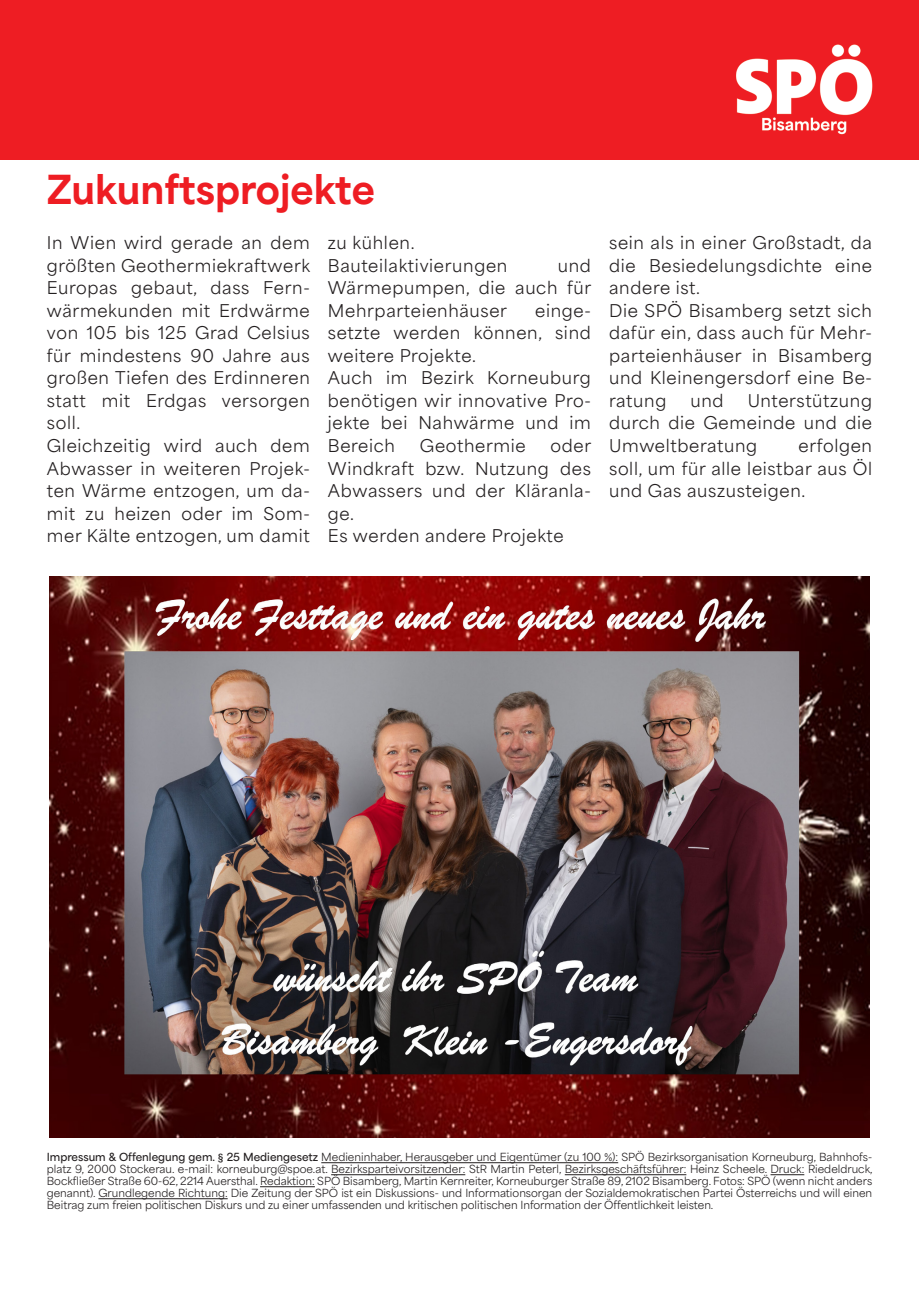
<style>
.page{position:relative;width:919px;height:1289px;background:#fff}
.page>*{position:absolute;margin:0;border:0;box-sizing:border-box;transform-origin:0 0}
._78_Titel_3sp2z_Vorspann{font:900 37.5px "Area Normal";color:#ee1d23}
.t1{font:16.5px/22.5px "Area Normal";letter-spacing:.04em;color:#231f20;text-align:justify}
._21_Mengentext{font:10.5px/12px "Area Normal";color:#231f20;text-align:justify}
.s1{font-weight:700}
</style>
<div class="page">
<div style="left:0;top:0;width:918px;height:159px;background:#ee1d23"></div>
<hr style="left:321px;top:1162px;width:297px;height:1px;background:#231f20">
<hr style="left:331px;top:1174px;width:134px;height:1px;background:#231f20">
<hr style="left:564px;top:1174px;width:122px;height:1px;background:#231f20">
<hr style="left:770px;top:1174px;width:34px;height:1px;background:#231f20">
<hr style="left:260px;top:1186px;width:55px;height:1px;background:#231f20">
<hr style="left:98px;top:1198px;width:130px;height:1px;background:#231f20">
<img style="left:736px;top:44px;width:137px;height:91px">
<img style="left:50px;top:576px;width:819px;height:561px">
<p class="_78_Titel_3sp2z_Vorspann" style="left:47px;top:156px;width:329px">Zukunftsprojekte</p>
<p class="t1" style="left:47px;top:230px;width:265px">In Wien wird gerade an dem größten Geothermiekraftwerk Europas gebaut, dass Fern&shy;wärmekunden mit Erdwärme von 105 bis 125 Grad Celsius für mindestens 90 Jahre aus großen Tiefen des Erdinneren statt mit Erdgas versorgen soll.</p>
<p class="t1" style="left:47px;top:432px;width:264px">Gleichzeitig wird auch dem Abwasser in weiteren Projek&shy;ten Wärme entzogen, um da&shy;mit zu heizen oder im Som&shy;mer Kälte entzogen, um damit</p>
<p class="t1" style="left:328px;top:230px;width:88px">zu kühlen.</p>
<p class="t1" style="left:328px;top:252px;width:181px">Bauteilaktivierungen</p>
<p class="t1" style="left:328px;top:252px;width:265px;text-indent:230px">und Wärmepumpen, die auch für Mehrparteienhäuser</p>
<p class="t1" style="left:328px;top:297px;width:264px;text-indent:207px">einge&shy;setzte werden können, sind weitere Projekte.</p>
<p class="t1" style="left:328px;top:365px;width:264px">Auch im Bezirk Korneuburg benötigen wir innovative Pro&shy;jekte bei Nahwärme und im Bereich</p>
<p class="t1" style="left:420px;top:432px;width:107px">Geothermie</p>
<p class="t1" style="left:328px;top:432px;width:265px;text-indent:223px">oder Windkraft bzw. Nutzung des Abwassers und der Kläranla&shy;ge.</p>
<p class="t1" style="left:328px;top:522px;width:237px">Es werden andere Projekte</p>
<p class="t1" style="left:609px;top:230px;width:264px">sein als in einer Großstadt, da die Besiedelungsdichte eine andere ist.</p>
<p class="t1" style="left:609px;top:297px;width:264px">Die SPÖ Bisamberg setzt sich dafür ein, dass auch für Mehr&shy;parteienhäuser in Bisamberg und Kleinengersdorf eine Be&shy;ratung</p>
<p class="t1" style="left:690px;top:387px;width:35px">und</p>
<p class="t1" style="left:609px;top:387px;width:264px;text-indent:138px">Unterstützung durch die Gemeinde und die Umweltberatung</p>
<p class="t1" style="left:609px;top:432px;width:264px;text-indent:189px">erfolgen soll, um für alle leistbar aus Öl und Gas auszusteigen.</p>
<p class="_21_Mengentext" style="left:47px;top:1150px;width:827px"><span class="s1">Impressum &amp; Offenlegung gem. § 25 Mediengesetz</span> Medieninhaber, Herausgeber und Eigentümer (zu 100 %): SPÖ Bezirksorganisation Korneuburg, Bahnhofs&shy;platz 9, 2000 Stockerau. e-mail: korneuburg@spoe.at. Bezirksparteivorsitzender: StR Martin Peterl, Bezirksgeschäftsführer: Heinz Scheele. Druck: Riedeldruck, Bockfließer Straße 60-62, 2214 Auersthal. Redaktion: SPÖ Bisamberg, Martin Kernreiter, Korneuburger Straße 89, 2102 Bisamberg. Fotos: SPÖ (wenn nicht anders genannt). Grundlegende Richtung: Die Zeitung der SPÖ ist ein Diskussions- und Informationsorgan der Sozialdemokratischen Partei Österreichs und will einen Beitrag zum freien politischen Diskurs und zu einer umfassenden und kritischen politischen Information der Öffentlichkeit leisten.</p>
</div>
